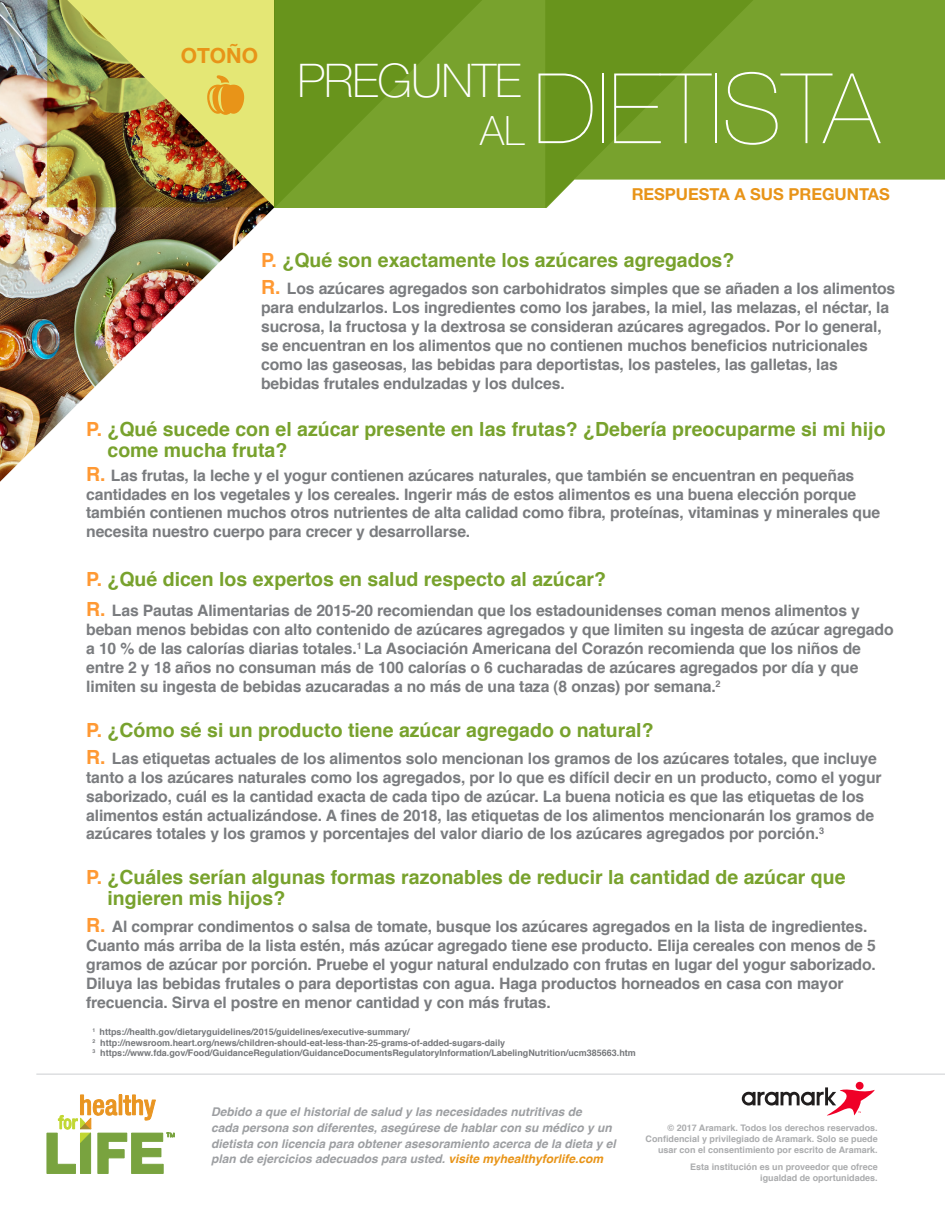
<style>
.page{position:relative;width:945px;height:1215px;background:#fff}
.page>*{position:absolute;margin:0;border:0;box-sizing:border-box;transform-origin:0 0}
.t1{font:200 97.5px "Helvetica Neue";color:#fff}
.t2{font:100 46.5px "Helvetica Neue";letter-spacing:-.02em;color:#fff}
.t3{font:100 40.5px "Helvetica Neue";color:#fff}
.t4{font:700 21px "Helvetica Neue";color:#e89418}
.t5{font:700 19.5px/21px "Helvetica";color:#78a22d}
.t6{font:700 16.5px "Helvetica Neue";color:#e89418}
.t7{font:700 15.75px/18.9px "Helvetica";letter-spacing:-.01em;color:#7a7c7f}
.t8{font:italic 700 12px/15.8px "Helvetica";color:#9d9fa2}
.t9{font:700 9px/10.8px "Helvetica";color:#76787b;text-align:right}
.s1{color:#f93}
.s2{font-size:19.5px;color:#f93}
.s3{color:#e89418}
</style>
<div class="page">
<img style="left:0;top:0;width:274px;height:482px">
<div style="left:274px;top:0;width:671px;height:207px;background:#78a22d"></div>
<img style="left:47px;top:0;width:227px;height:207px">
<svg style="left:546px;top:0;width:271px;height:180px"></svg>
<svg style="left:274px;top:0;width:272px;height:208px"></svg>
<svg style="left:207px;top:75px;width:37px;height:40px"></svg>
<svg style="left:516px;top:180px;width:429px;height:28px;background:#f0f4e8"></svg>
<svg style="left:47px;top:1095px;width:127px;height:79px"></svg>
<hr style="left:36px;top:1073px;width:909px;height:2px;background:#dddee0">
<svg style="left:742px;top:1082px;width:133px;height:33px"></svg>
<h3 class="t4" style="left:181px;top:43px;width:79px">OTOÑO</h3>
<h2 class="t2" style="left:298px;top:54px;width:225px">PREGUNTE</h2>
<h3 class="t3" style="left:480px;top:108px;width:46px">AL</h3>
<h1 class="t1" style="left:533px;top:52px;width:348px">DIETISTA</h1>
<p class="t6" style="left:632px;top:183px;width:260px">RESPUESTA A SUS PREGUNTAS</p>
<p class="t5" style="left:261px;top:251px;width:475px"><span class="s1">P.</span> ¿Qué son exactamente los azúcares agregados?</p>
<p class="t7" style="left:261px;top:280px;width:636px"><span class="s2">R.</span> Los azúcares agregados son carbohidratos simples que se añaden a los alimentos para endulzarlos. Los ingredientes como los jarabes, la miel, las melazas, el néctar, la sucrosa, la fructosa y la dextrosa se consideran azúcares agregados. Por lo general, se encuentran en los alimentos que no contienen muchos beneficios nutricionales como las gaseosas, las bebidas para deportistas, los pasteles, las galletas, las bebidas frutales endulzadas y los dulces.</p>
<p class="t5" style="left:108px;top:420px;width:780px;text-indent:-21px"><span class="s1">P.</span> ¿Qué sucede con el azúcar presente en las frutas? ¿Debería preocuparme si mi hijo come mucha fruta?</p>
<p class="t7" style="left:86px;top:467px;width:796px"><span class="s2">R.</span> Las frutas, la leche y el yogur contienen azúcares naturales, que también se encuentran en pequeñas cantidades en los vegetales y los cereales. Ingerir más de estos alimentos es una buena elección porque también contienen muchos otros nutrientes de alta calidad como fibra, proteínas, vitaminas y minerales que necesita nuestro cuerpo para crecer y desarrollarse.</p>
<p class="t5" style="left:86px;top:570px;width:521px"><span class="s1">P.</span> ¿Qué dicen los expertos en salud respecto al azúcar?</p>
<p class="t7" style="left:86px;top:602px;width:809px"><span class="s2">R.</span> Las Pautas Alimentarias de 2015-20 recomiendan que los estadounidenses coman menos alimentos y beban menos bebidas con alto contenido de azúcares agregados y que limiten su ingesta de azúcar agregado a 10 % de las calorías diarias totales.<sup>1</sup> La Asociación Americana del Corazón recomienda que los niños de entre 2 y 18 años no consuman más de 100 calorías o 6 cucharadas de azúcares agregados por día y que limiten su ingesta de bebidas azucaradas a no más de una taza (8 onzas) por semana.<sup>2</sup></p>
<p class="t5" style="left:86px;top:721px;width:569px"><span class="s1">P.</span> ¿Cómo sé si un producto tiene azúcar agregado o natural?</p>
<p class="t7" style="left:86px;top:750px;width:797px"><span class="s2">R.</span> Las etiquetas actuales de los alimentos solo mencionan los gramos de los azúcares totales, que incluye tanto a los azúcares naturales como los agregados, por lo que es difícil decir en un producto, como el yogur saborizado, cuál es la cantidad exacta de cada tipo de azúcar. La buena noticia es que las etiquetas de los alimentos están actualizándose. A fines de 2018, las etiquetas de los alimentos mencionarán los gramos de azúcares totales y los gramos y porcentajes del valor diario de los azúcares agregados por porción.<sup>3</sup></p>
<p class="t5" style="left:108px;top:868px;width:740px;text-indent:-21px"><span class="s1">P.</span> ¿Cuáles serían algunas formas razonables de reducir la cantidad de azúcar que ingieren mis hijos?</p>
<p class="t7" style="left:86px;top:918px;width:791px"><span class="s2">R.</span> Al comprar condimentos o salsa de tomate, busque los azúcares agregados en la lista de ingredientes.<br>Cuanto más arriba de la lista estén, más azúcar agregado tiene ese producto. Elija cereales con menos de 5 gramos de azúcar por porción. Pruebe el yogur natural endulzado con frutas en lugar del yogur saborizado.<br>Diluya las bebidas frutales o para deportistas con agua. Haga productos horneados en casa con mayor frecuencia. Sirva el postre en menor cantidad y con más frutas.</p>
<p class="t9" style="left:92px;top:1027px;width:545px;text-align:left"><sup>1</sup> https://health.gov/dietaryguidelines/2015/guidelines/executive-summary/<br><sup>2</sup> http://newsroom.heart.org/news/children-should-eat-less-than-25-grams-of-added-sugars-daily<br><sup>3</sup> https://www.fda.gov/Food/GuidanceRegulation/GuidanceDocumentsRegulatoryInformation/LabelingNutrition/ucm385663.htm</p>
<p class="t8" style="left:211px;top:1104px;width:406px">Debido a que el historial de salud y las necesidades nutritivas de<br>cada persona son diferentes, asegúrese de hablar con su médico y un dietista con licencia para obtener asesoramiento acerca de la dieta y el plan de ejercicios adecuados para usted. <span class="s3">visite myhealthyforlife.com</span></p>
<p class="t9" style="left:646px;top:1123px;width:234px">© 2017 Aramark. Todos los derechos reservados.<br>Confidencial y privilegiado de Aramark. Solo se puede usar con el consentimiento por escrito de Aramark.</p>
<p class="t9" style="left:690px;top:1162px;width:189px">Esta institución es un proveedor que ofrece igualdad de oportunidades.</p>
</div>
